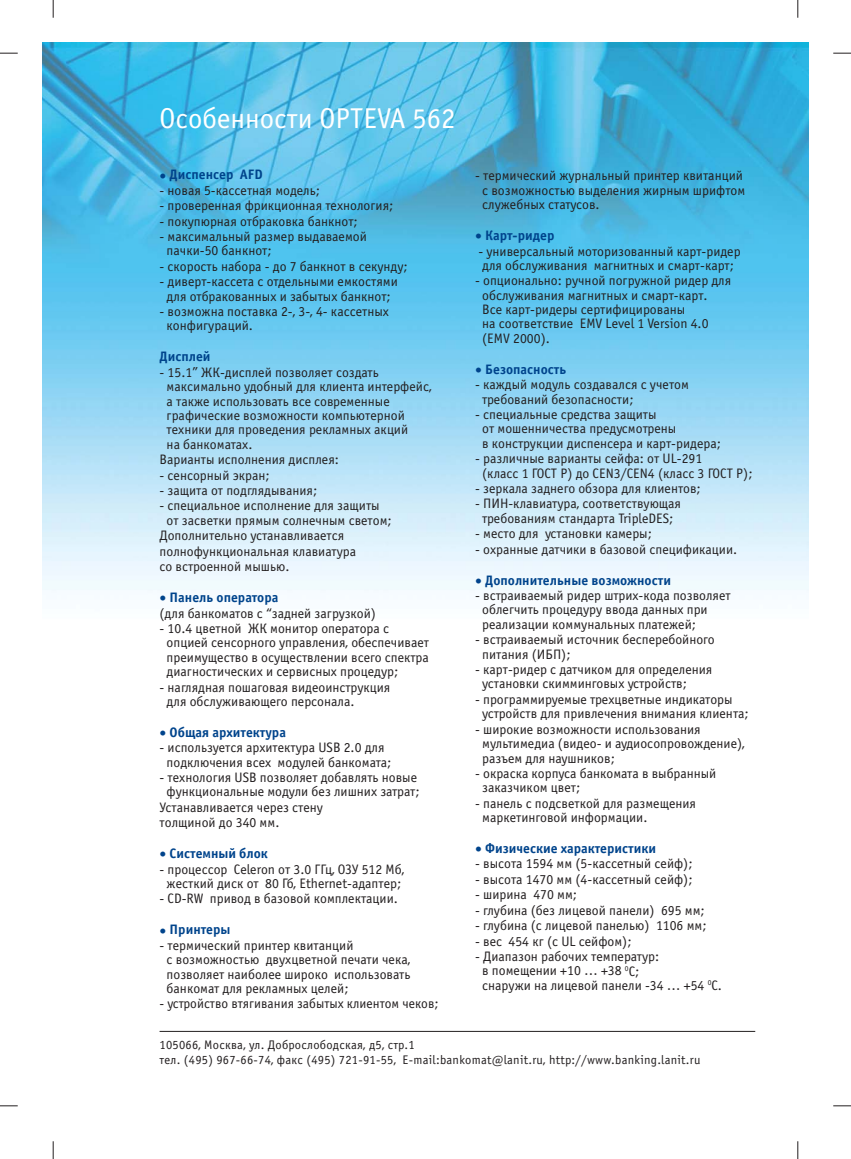
<style>
.page{position:relative;width:851px;height:1159px;background:#fff}
.page>*{position:absolute;margin:0;border:0;box-sizing:border-box;transform-origin:0 0}
.t1{font:28.75px "Officina Sans C";color:#fff}
.t2{font:13.75px/14.4px "Officina Sans C";color:#231f20}
.t3{font:700 13.75px "Officina Sans C";color:#00448c}
.t4{font:12.5px/15px "Officina Sans C";letter-spacing:.02em;color:#231f20}
</style>
<div class="page">
<img style="left:43px;top:43px;width:765px;height:989px">
<hr style="left:159px;top:1031px;width:596px;height:1px;background:#231f20">
<svg style="left:0;top:52px;width:18px;height:2px"></svg>
<svg style="left:833px;top:52px;width:17px;height:2px"></svg>
<svg style="left:0;top:1105px;width:18px;height:1px"></svg>
<svg style="left:833px;top:1105px;width:17px;height:1px"></svg>
<svg style="left:52px;top:0;width:2px;height:18px"></svg>
<svg style="left:52px;top:1141px;width:2px;height:18px"></svg>
<svg style="left:797px;top:0;width:1px;height:18px"></svg>
<svg style="left:797px;top:1141px;width:1px;height:18px"></svg>
<h1 class="t1" style="left:159px;top:107px;width:297px">Особенности OPTEVA 562</h1>
<p class="t3" style="left:159px;top:168px;width:105px">• Диспенсер AFD</p>
<p class="t2" style="left:159px;top:184px;width:162px">- новая 5-кассетная модель;</p>
<p class="t2" style="left:159px;top:200px;width:235px">- проверенная фрикционная технология;</p>
<p class="t2" style="left:159px;top:215px;width:200px">- покупюрная отбраковка банкнот;</p>
<p class="t2" style="left:167px;top:230px;width:202px;text-indent:-7px">- максимальный размер выдаваемой пачки-50 банкнот;</p>
<p class="t2" style="left:159px;top:260px;width:250px">- скорость набора - до 7 банкнот в секунду;</p>
<p class="t2" style="left:159px;top:276px;width:240px;text-align:center">- диверт-кассета с отдельными емкостями для отбракованных и забытых банкнот;</p>
<p class="t2" style="left:167px;top:306px;width:224px;text-indent:-7px">- возможна поставка 2-, 3-, 4- кассетных конфигураций.</p>
<p class="t3" style="left:159px;top:350px;width:53px">Дисплей</p>
<p class="t2" style="left:159px;top:366px;width:221px">- 15.1” ЖК-дисплей позволяет создать</p>
<p class="t2" style="left:167px;top:381px;width:266px">максимально удобный для клиента интерфейс,</p>
<p class="t2" style="left:167px;top:395px;width:225px">а также использовать все современные</p>
<p class="t2" style="left:167px;top:409px;width:239px">графические возможности компьютерной</p>
<p class="t2" style="left:167px;top:424px;width:243px">техники для проведения рекламных акций</p>
<p class="t2" style="left:167px;top:438px;width:87px">на банкоматах.</p>
<p class="t2" style="left:159px;top:454px;width:181px">Варианты исполнения дисплея:</p>
<p class="t2" style="left:159px;top:469px;width:112px">- сенсорный экран;</p>
<p class="t2" style="left:159px;top:484px;width:159px">- защита от подглядывания;</p>
<p class="t2" style="left:159px;top:500px;width:221px">- специальное исполнение для защиты</p>
<p class="t2" style="left:167px;top:514px;width:227px">от засветки прямым солнечным светом;</p>
<p class="t2" style="left:159px;top:530px;width:186px">Дополнительно устанавливается</p>
<p class="t2" style="left:159px;top:545px;width:198px">полнофункциональная клавиатура</p>
<p class="t2" style="left:159px;top:561px;width:131px">со встроенной мышью.</p>
<p class="t3" style="left:159px;top:591px;width:120px">• Панель оператора</p>
<p class="t2" style="left:159px;top:607px;width:218px">(для банкоматов с “задней загрузкой)</p>
<p class="t2" style="left:167px;top:622px;width:264px;text-indent:-7px">- 10.4 цветной ЖК монитор оператора с опцией сенсорного управления, обеспечивает преимущество в осуществлении всего спектра диагностических и сервисных процедур;</p>
<p class="t2" style="left:167px;top:681px;width:225px;text-indent:-7px">- наглядная пошаговая видеоинструкция для обслуживающего персонала.</p>
<p class="t3" style="left:159px;top:725px;width:128px">• Общая архитектура</p>
<p class="t2" style="left:159px;top:742px;width:233px;text-align:center">- используется архитектура USB 2.0 для подключения всех модулей банкомата;</p>
<p class="t2" style="left:159px;top:771px;width:259px">- технология USB позволяет добавлять новые</p>
<p class="t2" style="left:167px;top:786px;width:254px">функциональные модули без лишних затрат;</p>
<p class="t2" style="left:159px;top:801px;width:165px">Устанавливается через стену</p>
<p class="t2" style="left:159px;top:817px;width:121px">толщиной до 340 мм.</p>
<p class="t3" style="left:159px;top:847px;width:110px">• Системный блок</p>
<p class="t2" style="left:159px;top:863px;width:246px;text-align:center">- процессор Celeron от 3.0 ГГц, ОЗУ 512 Мб, жесткий диск от 80 Гб, Ethernet-адаптер;</p>
<p class="t2" style="left:159px;top:893px;width:240px">- CD-RW привод в базовой комплектации.</p>
<p class="t3" style="left:159px;top:923px;width:72px">• Принтеры</p>
<p class="t2" style="left:167px;top:939px;width:245px;text-indent:-7px">- термический принтер квитанций<br>с возможностью двухцветной печати чека, позволяет наиболее широко использовать банкомат для рекламных целей;</p>
<p class="t2" style="left:159px;top:998px;width:280px">- устройство втягивания забытых клиентом чеков;</p>
<p class="t2" style="left:482px;top:170px;width:264px;text-indent:-7px">- термический журнальный принтер квитанций с возможностью выделения жирным шрифтом служебных статусов.</p>
<p class="t3" style="left:475px;top:229px;width:81px">• Карт-ридер</p>
<p class="t2" style="left:478px;top:245px;width:264px">- универсальный моторизованный карт-ридер для обслуживания магнитных и смарт-карт;</p>
<p class="t2" style="left:482px;top:275px;width:250px;text-indent:-7px">- опционально: ручной погружной ридер для обслуживания магнитных и смарт-карт.<br>Все карт-ридеры сертифицированы<br>на соответствие EMV Level 1 Version 4.0 (EMV 2000).</p>
<p class="t3" style="left:475px;top:362px;width:93px">• Безопасность</p>
<p class="t2" style="left:482px;top:379px;width:208px;text-indent:-7px">- каждый модуль создавался с учетом требований безопасности;</p>
<p class="t2" style="left:482px;top:408px;width:240px;text-indent:-7px">- специальные средства защиты<br>от мошенничества предусмотрены<br>в конструкции диспенсера и карт-ридера;</p>
<p class="t2" style="left:482px;top:453px;width:272px;text-indent:-7px">- различные варианты сейфа: от UL-291<br>(класс 1 ГОСТ Р) до СЕN3/СЕN4 (класс 3 ГОСТ Р);</p>
<p class="t2" style="left:475px;top:482px;width:227px">- зеркала заднего обзора для клиентов;</p>
<p class="t2" style="left:475px;top:498px;width:207px;text-align:center">- ПИН-клавиатура, соответствующая требованиям стандарта TripleDES;</p>
<p class="t2" style="left:475px;top:528px;width:178px">- место для установки камеры;</p>
<p class="t2" style="left:475px;top:543px;width:263px">- охранные датчики в базовой спецификации.</p>
<p class="t3" style="left:475px;top:573px;width:197px">• Дополнительные возможности</p>
<p class="t2" style="left:482px;top:589px;width:250px;text-indent:-7px">- встраиваемый ридер штрих-кода позволяет облегчить процедуру ввода данных при реализации коммунальных платежей;</p>
<p class="t2" style="left:482px;top:634px;width:234px;text-indent:-7px">- встраиваемый источник бесперебойного питания (ИБП);</p>
<p class="t2" style="left:482px;top:663px;width:232px;text-indent:-7px">- карт-ридер с датчиком для определения установки скимминговых устройств;</p>
<p class="t2" style="left:482px;top:693px;width:268px;text-indent:-7px">- программируемые трехцветные индикаторы устройств для привлечения внимания клиента;</p>
<p class="t2" style="left:482px;top:723px;width:264px;text-indent:-7px">- широкие возможности использования мультимедиа (видео- и аудиосопровождение), разъем для наушников;</p>
<p class="t2" style="left:482px;top:767px;width:236px;text-indent:-7px">- окраска корпуса банкомата в выбранный заказчиком цвет;</p>
<p class="t2" style="left:482px;top:797px;width:215px;text-indent:-7px">- панель с подсветкой для размещения маркетинговой информации.</p>
<p class="t3" style="left:475px;top:842px;width:182px">• Физические характеристики</p>
<p class="t2" style="left:475px;top:858px;width:219px">- высота 1594 мм (5-кассетный сейф);</p>
<p class="t2" style="left:475px;top:873px;width:219px">- высота 1470 мм (4-кассетный сейф);</p>
<p class="t2" style="left:475px;top:889px;width:104px">- ширина 470 мм;</p>
<p class="t2" style="left:475px;top:904px;width:231px">- глубина (без лицевой панели) 695 мм;</p>
<p class="t2" style="left:475px;top:919px;width:233px">- глубина (с лицевой панелью) 1106 мм;</p>
<p class="t2" style="left:475px;top:935px;width:158px">- вес 454 кг (с UL сейфом);</p>
<p class="t2" style="left:482px;top:950px;width:241px;text-indent:-7px">- Диапазон рабочих температур:<br>в помещении +10 … +38 <sup>0</sup>С;<br>снаружи на лицевой панели -34 … +54 <sup>0</sup>С.</p>
<p class="t4" style="left:159px;top:1038px;width:542px">105066, Москва, ул. Доброслободская, д5, стр.1<br>тел. (495) 967-66-74, факс (495) 721-91-55, E-mail:bankomat@lanit.ru, http://www.banking.lanit.ru</p>
</div>
